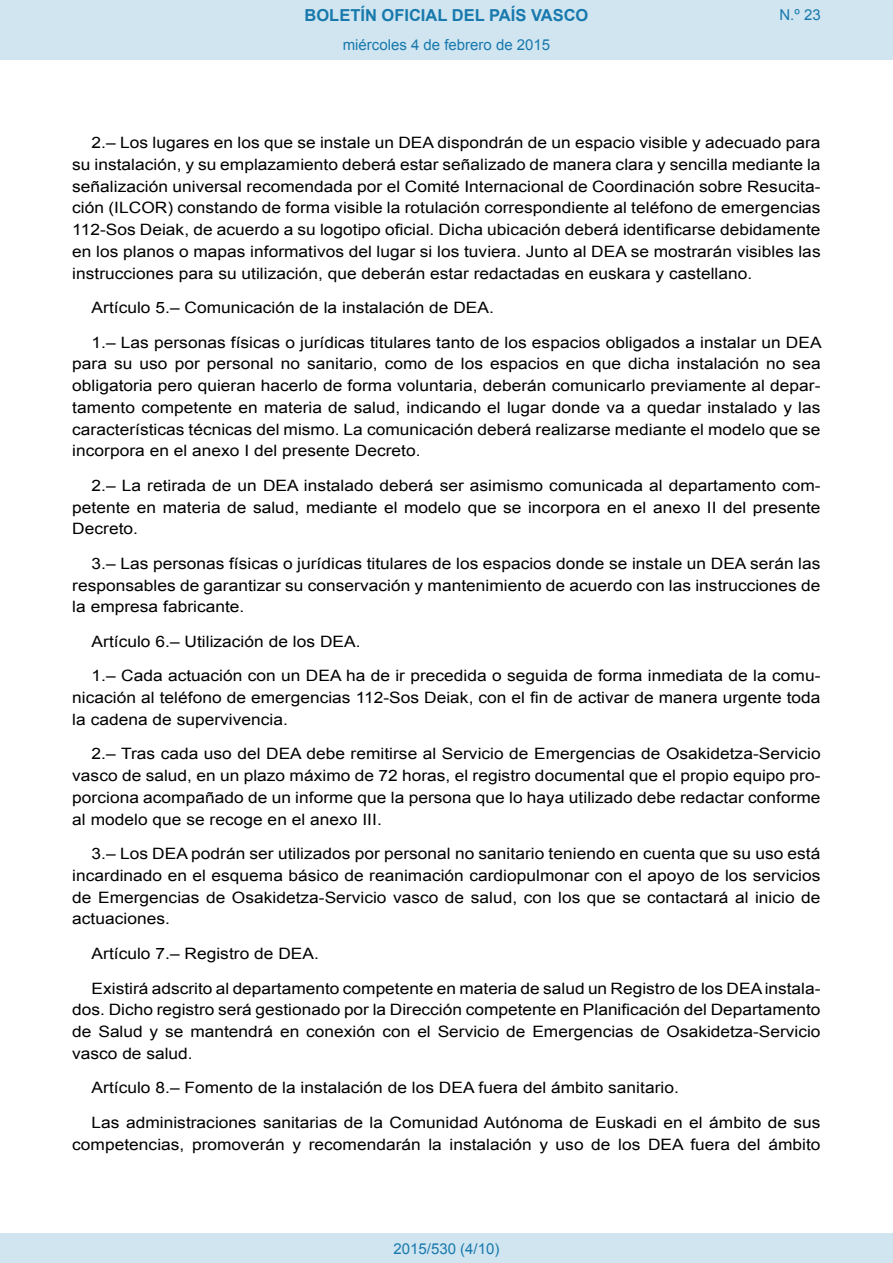
<style>
.page{position:relative;width:893px;height:1263px;background:#fff}
.page>*{position:absolute;margin:0;border:0;box-sizing:border-box;transform-origin:0 0}
.t1{font:700 16.5px "Arial";color:#1879ad}
.BOPVDetalle{font:15.6px/21.8px "Arial";color:#000;text-align:justify;scale:1.11 1}
.Paginacion_Centro{font:15px "Arial";color:#1879ad}
</style>
<div class="page">
<div style="left:0;top:0;width:893px;height:60px;background:#d0e5f0"></div>
<div style="left:0;top:1233px;width:893px;height:30px;background:#d0e5f0"></div>
<p class="t1" style="left:305px;top:4px;width:285px">BOLETÍN OFICIAL DEL PAÍS VASCO</p>
<p class="Paginacion_Centro" style="left:343px;top:35px;width:209px">miércoles 4 de febrero de 2015</p>
<p class="Paginacion_Centro" style="left:779px;top:5px;width:43px">N.º 23</p>
<p class="BOPVDetalle" style="left:72px;top:132px;width:676px;text-indent:19px">2.– Los lugares en los que se instale un DEA dispondrán de un espacio visible y adecuado para su instalación, y su emplazamiento deberá estar señalizado de manera clara y sencilla mediante la señalización universal recomendada por el Comité Internacional de Coordinación sobre Resucita&shy;ción (ILCOR) constando de forma visible la rotulación correspondiente al teléfono de emergencias 112-Sos Deiak, de acuerdo a su logotipo oficial. Dicha ubicación deberá identificarse debidamente en los planos o mapas informativos del lugar si los tuviera. Junto al DEA se mostrarán visibles las instrucciones para su utilización, que deberán estar redactadas en euskara y castellano.</p>
<p class="BOPVDetalle" style="left:92px;top:297px;width:364px">Artículo 5.– Comunicación de la instalación de DEA.</p>
<p class="BOPVDetalle" style="left:72px;top:331px;width:677px;text-indent:19px">1.– Las personas físicas o jurídicas titulares tanto de los espacios obligados a instalar un DEA para su uso por personal no sanitario, como de los espacios en que dicha instalación no sea obligatoria pero quieran hacerlo de forma voluntaria, deberán comunicarlo previamente al depar&shy;tamento competente en materia de salud, indicando el lugar donde va a quedar instalado y las características técnicas del mismo. La comunicación deberá realizarse mediante el modelo que se incorpora en el anexo I del presente Decreto.</p>
<p class="BOPVDetalle" style="left:72px;top:475px;width:676px;text-indent:19px">2.– La retirada de un DEA instalado deberá ser asimismo comunicada al departamento com&shy;petente en materia de salud, mediante el modelo que se incorpora en el anexo II del presente Decreto.</p>
<p class="BOPVDetalle" style="left:72px;top:553px;width:676px;text-indent:19px">3.– Las personas físicas o jurídicas titulares de los espacios donde se instale un DEA serán las responsables de garantizar su conservación y mantenimiento de acuerdo con las instrucciones de la empresa fabricante.</p>
<p class="BOPVDetalle" style="left:92px;top:631px;width:244px">Artículo 6.– Utilización de los DEA.</p>
<p class="BOPVDetalle" style="left:72px;top:665px;width:676px;text-indent:19px">1.– Cada actuación con un DEA ha de ir precedida o seguida de forma inmediata de la comu&shy;nicación al teléfono de emergencias 112-Sos Deiak, con el fin de activar de manera urgente toda la cadena de supervivencia.</p>
<p class="BOPVDetalle" style="left:72px;top:743px;width:676px;text-indent:19px">2.– Tras cada uso del DEA debe remitirse al Servicio de Emergencias de Osakidetza-Servicio vasco de salud, en un plazo máximo de 72 horas, el registro documental que el propio equipo pro&shy;porciona acompañado de un informe que la persona que lo haya utilizado debe redactar conforme al modelo que se recoge en el anexo III.</p>
<p class="BOPVDetalle" style="left:72px;top:843px;width:676px;text-indent:19px">3.– Los DEA podrán ser utilizados por personal no sanitario teniendo en cuenta que su uso está incardinado en el esquema básico de reanimación cardiopulmonar con el apoyo de los servicios de Emergencias de Osakidetza-Servicio vasco de salud, con los que se contactará al inicio de actuaciones.</p>
<p class="BOPVDetalle" style="left:92px;top:943px;width:206px">Artículo 7.– Registro de DEA.</p>
<p class="BOPVDetalle" style="left:72px;top:977px;width:676px;text-indent:19px">Existirá adscrito al departamento competente en materia de salud un Registro de los DEA instala&shy;dos. Dicho registro será gestionado por la Dirección competente en Planificación del Departamento de Salud y se mantendrá en conexión con el Servicio de Emergencias de Osakidetza-Servicio vasco de salud.</p>
<p class="BOPVDetalle" style="left:92px;top:1077px;width:530px">Artículo 8.– Fomento de la instalación de los DEA fuera del ámbito sanitario.</p>
<p class="BOPVDetalle" style="left:72px;top:1111px;width:676px;text-align:right">Las administraciones sanitarias de la Comunidad Autónoma de Euskadi en el ámbito de sus competencias, promoverán y recomendarán la instalación y uso de los DEA fuera del ámbito</p>
<p class="Paginacion_Centro" style="left:393px;top:1238px;width:107px">2015/530 (4/10)</p>
</div>
